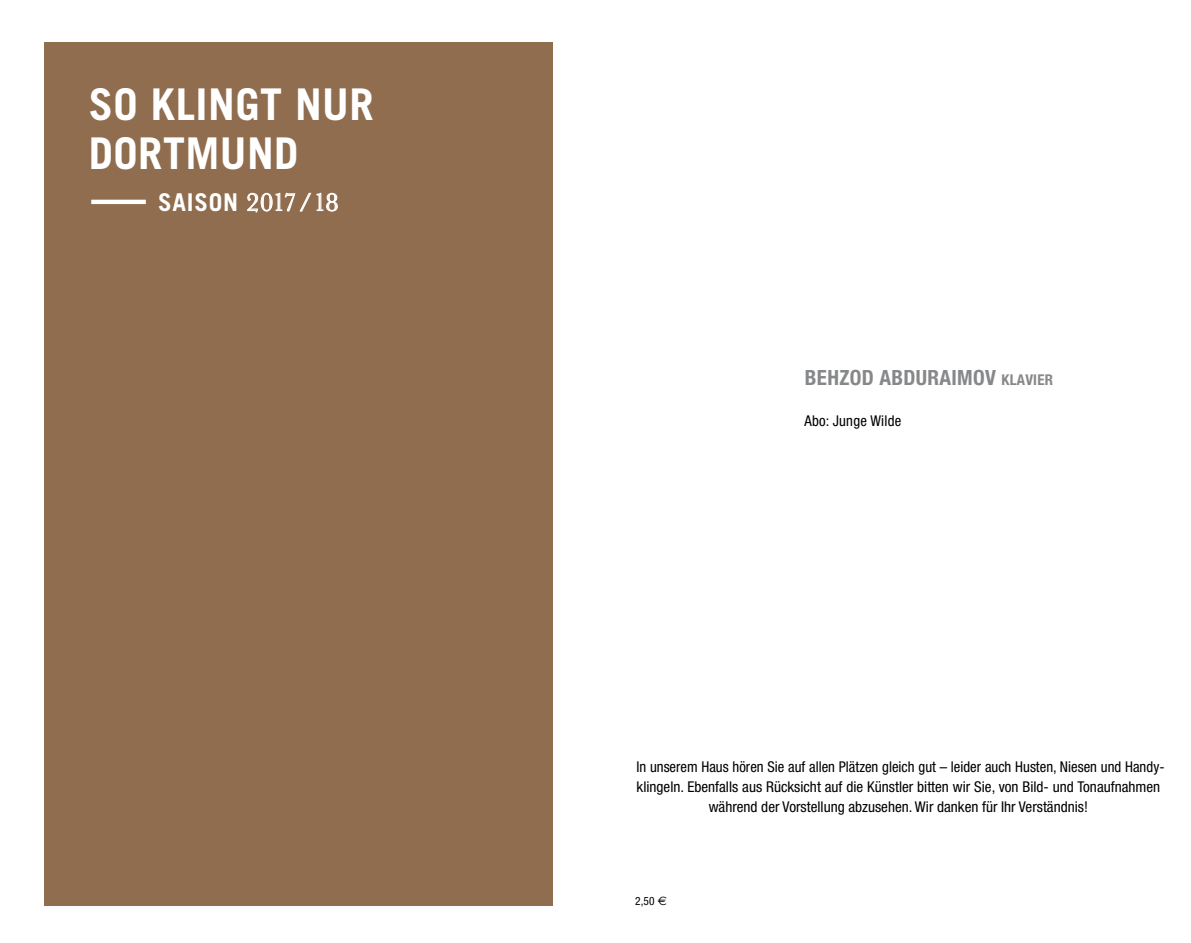
<style>
.page{position:relative;width:1191px;height:943px;background:#fff}
.page>*{position:absolute;margin:0;border:0;box-sizing:border-box;transform-origin:0 0}
.t1{font:700 43.75px/49px "Trade Gothic";letter-spacing:.01em;color:#fff}
.t2{font:26.25px "Baskerville";letter-spacing:-.035em;color:#fff}
.t3{font:700 condensed 21px "Helvetica Neue";letter-spacing:.015em;color:#87888a}
.t4{font:condensed 14.88px/20.3px "Helvetica Neue";color:#000;text-align:center}
.t5{font:condensed 11.38px "Helvetica Neue";color:#000}
.s1{font-family:"Trade Gothic";font-weight:700;font-size:24.5px}
.s2{font-size:14.88px}
.s3{font-family:"Euro Sans";font-stretch:normal;font-size:12.25px}
</style>
<div class="page">
<div style="left:44px;top:42px;width:509px;height:863px;background:#906d4f"></div>
<hr style="left:91px;top:200px;width:55px;height:4px;background:#fff">
<svg style="left:247px;top:193px;width:64px;height:19px"></svg>
<svg style="left:317px;top:193px;width:21px;height:18px"></svg>
<h1 class="t1" style="left:89px;top:79px;width:286px">SO KLINGT NUR<br>DORTMUND</h1>
<h2 class="t2" style="left:158px;top:185px;width:182px"><span class="s1">SAISON</span> 2017 /18</h2>
<h3 class="t3" style="left:805px;top:365px;width:249px">BEHZOD ABDURAIMOV <span class="s2">KLAVIER</span></h3>
<p class="t4" style="left:804px;top:410px;width:98px">Abo: Junge Wilde</p>
<p class="t4" style="left:636px;top:756px;width:529px">In unserem Haus hören Sie auf allen Plätzen gleich gut – leider auch Husten, Niesen und Handy&shy;klingeln. Ebenfalls aus Rücksicht auf die Künstler bitten wir Sie, von Bild- und Tonaufnahmen während der Vorstellung abzusehen. Wir danken für Ihr Verständnis!</p>
<p class="t5" style="left:635px;top:894px;width:33px">2,50 <span class="s3">E</span></p>
</div>
